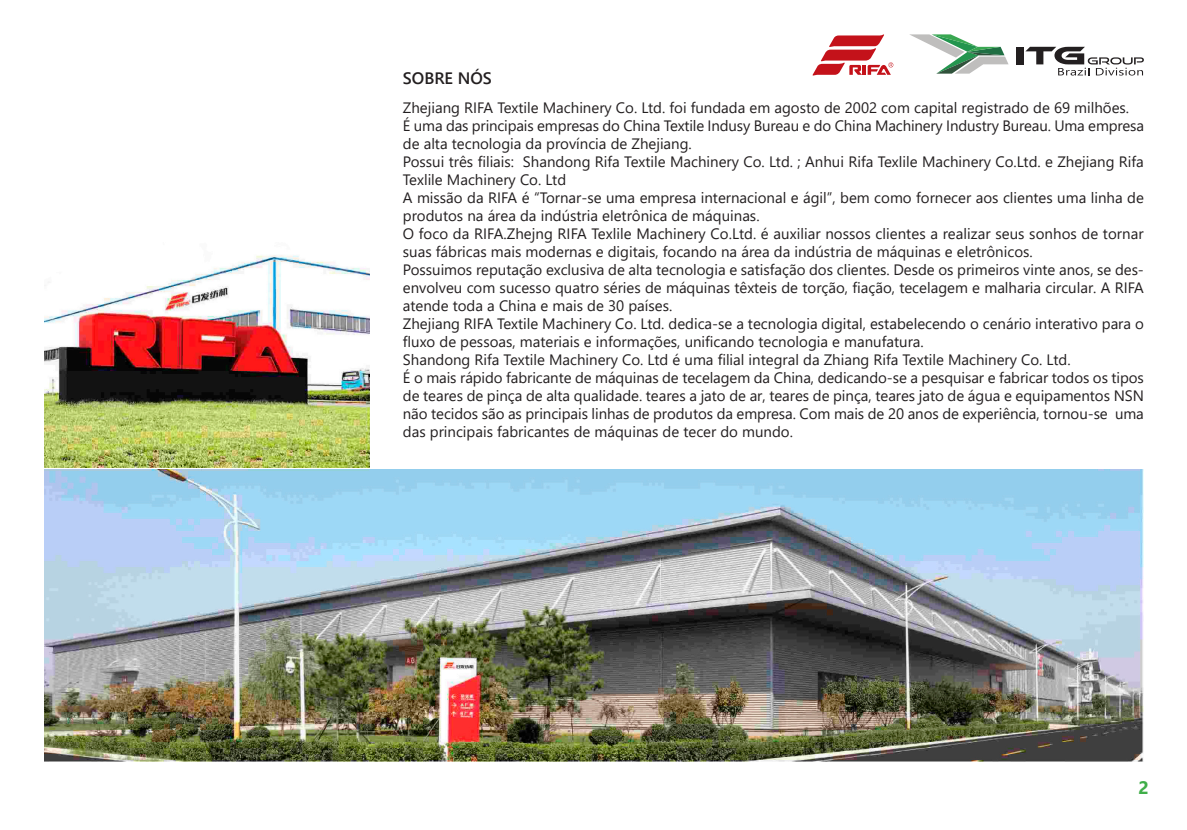
<style>
.page{position:relative;width:1187px;height:830px;background:#fff}
.page>*{position:absolute;margin:0;border:0;box-sizing:border-box;transform-origin:0 0}
.t1{font:700 18px "Segoe UI";color:#40ae49}
.Cuerpo{font:600 16.5px "Segoe UI";color:#231f20}
.Cuerpo-2{font:15px/18px "Segoe UI";color:#231f20}
</style>
<div class="page">
<img style="left:45px;top:469px;width:1098px;height:292px">
<img style="left:45px;top:255px;width:324px;height:212px">
<svg style="left:909px;top:34px;width:99px;height:40px"></svg>
<div style="left:1015px;top:47px;width:8px;height:17px;background:#231f20"></div>
<svg style="left:1025px;top:47px;width:118px;height:28px"></svg>
<svg style="left:812px;top:34px;width:81px;height:42px"></svg>
<p class="Cuerpo" style="left:403px;top:62px;width:90px">SOBRE NÓS</p>
<p class="Cuerpo-2" style="left:403px;top:97px;width:727px">Zhejiang RIFA Textile Machinery Co. Ltd. foi fundada em agosto de 2002 com capital registrado de 69 milhões.</p>
<p class="Cuerpo-2" style="left:403px;top:115px;width:742px">É uma das principais empresas do China Textile Indusy Bureau e do China Machinery Industry Bureau. Uma empresa de alta tecnologia da província de Zhejiang.</p>
<p class="Cuerpo-2" style="left:403px;top:151px;width:742px">Possui três filiais: Shandong Rifa Textile Machinery Co. Ltd. ; Anhui Rifa Texlile Machinery Co.Ltd. e Zhejiang Rifa<br>Texlile Machinery Co. Ltd</p>
<p class="Cuerpo-2" style="left:403px;top:187px;width:742px">A missão da RIFA é “Tornar-se uma empresa internacional e ágil”, bem como fornecer aos clientes uma linha de produtos na área da indústria eletrônica de máquinas.</p>
<p class="Cuerpo-2" style="left:403px;top:223px;width:742px">O foco da RIFA.Zhejng RIFA Texlile Machinery Co.Ltd. é auxiliar nossos clientes a realizar seus sonhos de tornar suas fábricas mais modernas e digitais, focando na área da indústria de máquinas e eletrônicos.</p>
<p class="Cuerpo-2" style="left:403px;top:259px;width:742px;text-align:justify">Possuimos reputação exclusiva de alta tecnologia e satisfação dos clientes. Desde os primeiros vinte anos, se des&shy;envolveu com sucesso quatro séries de máquinas têxteis de torção, fiação, tecelagem e malharia circular. A RIFA atende toda a China e mais de 30 países.</p>
<p class="Cuerpo-2" style="left:403px;top:313px;width:742px">Zhejiang RIFA Textile Machinery Co. Ltd. dedica-se a tecnologia digital, estabelecendo o cenário interativo para o fluxo de pessoas, materiais e informações, unificando tecnologia e manufatura.</p>
<p class="Cuerpo-2" style="left:403px;top:349px;width:669px">Shandong Rifa Textile Machinery Co. Ltd é uma filial integral da Zhiang Rifa Textile Machinery Co. Ltd.</p>
<p class="Cuerpo-2" style="left:403px;top:367px;width:742px;text-align:justify">É o mais rápido fabricante de máquinas de tecelagem da China, dedicando-se a pesquisar e fabricar todos os tipos de teares de pinça de alta qualidade. teares a jato de ar, teares de pinça, teares jato de água e equipamentos NSN não tecidos são as principais linhas de produtos da empresa. Com mais de 20 anos de experiência, tornou-se uma das principais fabricantes de máquinas de tecer do mundo.</p>
<p class="t1" style="left:1138px;top:770px;width:12px">2</p>
</div>
